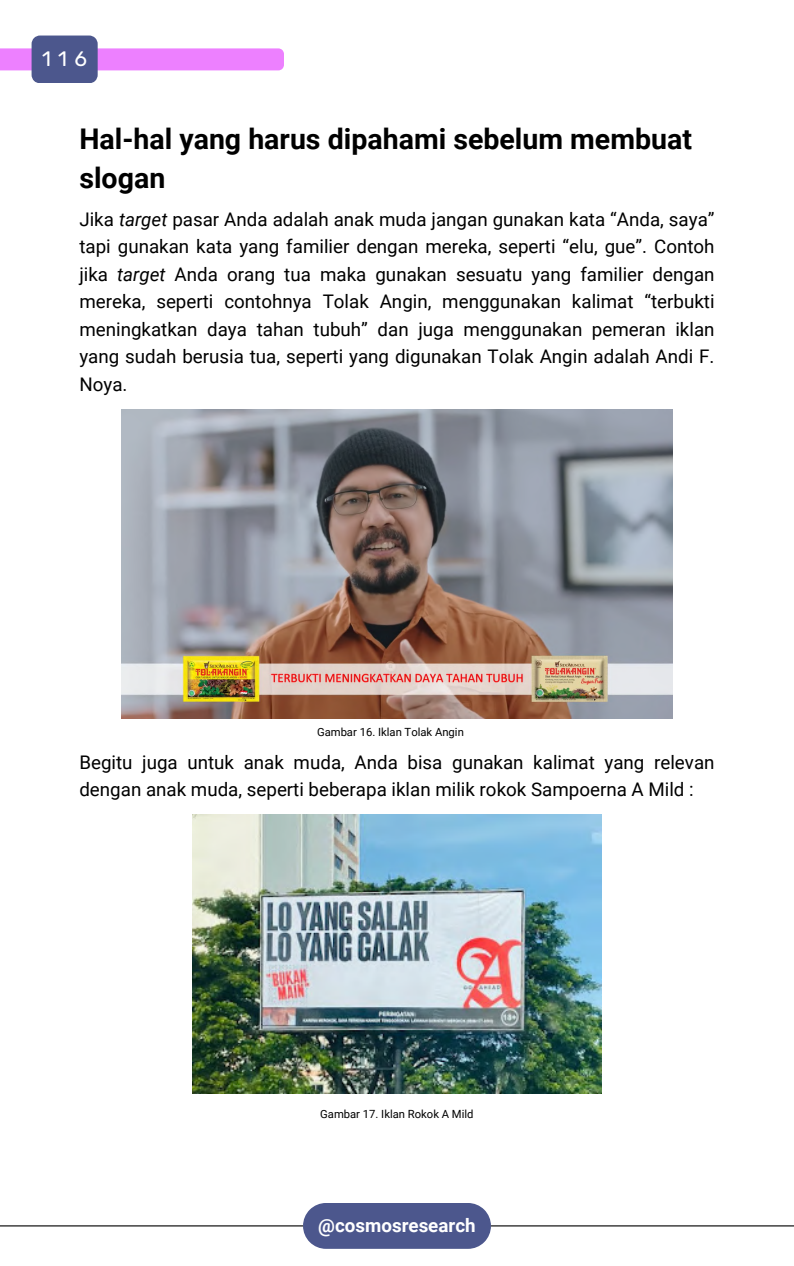
<style>
.page{position:relative;width:794px;height:1266px;background:#fff}
.page>*{position:absolute;margin:0;border:0;box-sizing:border-box;transform-origin:0 0}
.t1{font:700 28.5px/39.4px "Roboto";color:#000}
.t2{font:20.92px "Rubik";color:#fff}
.t3{font:18.75px/27.6px "Roboto";color:#000;text-align:justify}
.t4{font:700 18.75px "Roboto";color:#fff}
.t5{font:11.25px "Roboto";color:#000}
.s1{font-style:italic}
</style>
<div class="page">
<svg style="left:0;top:36px;width:284px;height:47px"></svg>
<div style="left:303px;top:1203px;width:187px;height:45px;background:#4c578d"></div>
<hr style="left:0;top:1225px;width:303px;height:1px;background:#000">
<hr style="left:490px;top:1225px;width:303px;height:1px;background:#000">
<img style="left:121px;top:409px;width:551px;height:309px">
<img style="left:192px;top:814px;width:409px;height:280px">
<p class="t2" style="left:42px;top:46px;width:47px">116</p>
<h1 class="t1" style="left:79px;top:119px;width:613px">Hal-hal yang harus dipahami sebelum membuat slogan</h1>
<p class="t3" style="left:79px;top:205px;width:636px">Jika <span class="s1">target</span> pasar Anda adalah anak muda jangan gunakan kata “Anda, saya” tapi gunakan kata yang familier dengan mereka, seperti “elu, gue”. Contoh jika <span class="s1">target</span> Anda orang tua maka gunakan sesuatu yang familier dengan mereka, seperti contohnya Tolak Angin, menggunakan kalimat “terbukti meningkatkan daya tahan tubuh” dan juga menggunakan pemeran iklan yang sudah berusia tua, seperti yang digunakan Tolak Angin adalah Andi F.<br>Noya.</p>
<p class="t5" style="left:317px;top:725px;width:148px">Gambar 16. Iklan Tolak Angin</p>
<p class="t3" style="left:79px;top:748px;width:636px">Begitu juga untuk anak muda, Anda bisa gunakan kalimat yang relevan dengan anak muda, seperti beberapa iklan milik rokok Sampoerna A Mild :</p>
<p class="t5" style="left:320px;top:1107px;width:155px">Gambar 17. Iklan Rokok A Mild</p>
<p class="t4" style="left:318px;top:1214px;width:159px">@cosmosresearch</p>
</div>
